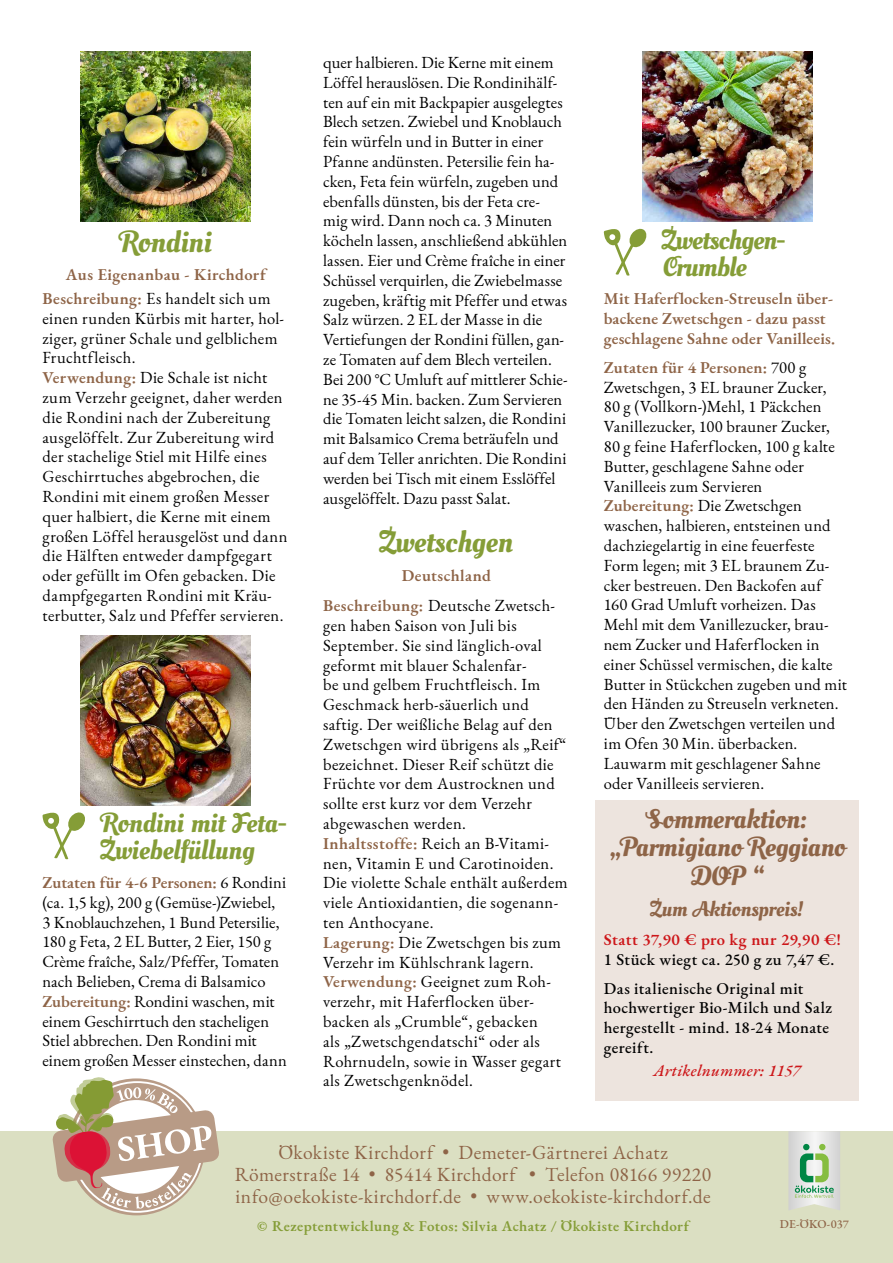
<style>
.page{position:relative;width:893px;height:1263px;background:#fff}
.page>*{position:absolute;margin:0;border:0;box-sizing:border-box;transform-origin:0 0}
.t1{font:30px "Oleo Script Swash Caps";letter-spacing:-.005em;color:#859d37}
.t2{font:27px/27px "Oleo Script Swash Caps";letter-spacing:-.01em;color:#859d37}
.t3{font:27px/28.5px "Oleo Script Swash Caps";letter-spacing:-.005em;color:#8e6447;text-align:center}
.t4{font:21px "Oleo Script Swash Caps";letter-spacing:-.005em;color:#8e6447}
.t5{font:19.5px/21.6px "EB Garamond";letter-spacing:.02em;color:#8e6447;text-align:center}
.t6{font:16.5px/19.8px "EB Garamond";letter-spacing:.015em;color:#000}
.t7{font:600 16.5px/19.8px "EB Garamond";letter-spacing:.01em;color:#8e6447}
.t8{font:500 16.5px/19.8px "EB Garamond";letter-spacing:.025em;color:#000}
.t9{font:600 16.5px "EB Garamond";letter-spacing:.015em;color:#cd171a}
.t10{font:italic 500 16.5px "EB Garamond";letter-spacing:.005em;color:#cd171a}
.t11{font:600 15px "EB Garamond";letter-spacing:.03em;color:#859d37}
.t12{font:500 12px "EB Garamond";letter-spacing:-.005em;color:#8e6447}
.s1{font-weight:400;color:#000}
.s2{font-weight:600;color:#8e6447}
</style>
<div class="page">
<div style="left:0;top:1131px;width:893px;height:132px;background:#dbdfc2"></div>
<svg style="left:52px;top:1077px;width:167px;height:132px"></svg>
<svg style="left:789px;top:1131px;width:51px;height:79px;background:#c3d5c3"></svg>
<img style="left:81px;top:51px;width:170px;height:170px">
<img style="left:81px;top:635px;width:170px;height:170px">
<svg style="left:42px;top:812px;width:43px;height:47px"></svg>
<svg style="left:603px;top:228px;width:44px;height:48px"></svg>
<img style="left:642px;top:51px;width:170px;height:170px">
<div style="left:595px;top:800px;width:264px;height:301px;background:#ede4de"></div>
<h1 class="t1" style="left:120px;top:223px;width:94px">Rondini</h1>
<p class="t7" style="left:43px;top:262px;width:230px;line-height:24px;text-indent:23px">Aus Eigenanbau - Kirchdorf<br>Beschreibung: <span class="s1">Es handelt sich um</span></p>
<p class="t6" style="left:43px;top:308px;width:247px">einen runden Kürbis mit harter, hol&shy;ziger, grüner Schale und gelblichem Fruchtfleisch.<br><span class="s2">Verwendung:</span> Die Schale ist nicht zum Verzehr geeignet, daher werden die Rondini nach der Zubereitung ausgelöffelt. Zur Zubereitung wird der stachelige Stiel mit Hilfe eines Geschirrtuches abgebrochen, die Rondini mit einem großen Messer quer halbiert, die Kerne mit einem großen Löffel herausgelöst und dann die Hälften entweder dampfgegart oder gefüllt im Ofen gebacken. Die dampfgegarten Rondini mit Kräu&shy;terbutter, Salz und Pfeffer servieren.</p>
<h2 class="t2" style="left:101px;top:811px;width:187px">Rondini mit Feta-<br>Zwiebelfüllung</h2>
<p class="t6" style="left:43px;top:873px;width:246px"><span class="s2">Zutaten für 4-6 Personen:</span> 6 Rondini (ca. 1,5 kg), 200 g (Gemüse-)Zwiebel, 3 Knoblauchzehen, 1 Bund Petersilie, 180 g Feta, 2 EL Butter, 2 Eier, 150 g Crème fraîche, Salz/Pfeffer, Tomaten nach Belieben, Crema di Balsamico <span class="s2">Zubereitung:</span> Rondini waschen, mit einem Geschirrtuch den stacheligen Stiel abbrechen. Den Rondini mit einem großen Messer einstechen, dann</p>
<p class="t6" style="left:323px;top:53px;width:246px">quer halbieren. Die Kerne mit einem Löffel herauslösen. Die Rondinihälf&shy;ten auf ein mit Backpapier ausgelegtes Blech setzen. Zwiebel und Knoblauch fein würfeln und in Butter in einer Pfanne andünsten. Petersilie fein ha&shy;cken, Feta fein würfeln, zugeben und ebenfalls dünsten, bis der Feta cre&shy;mig wird. Dann noch ca. 3 Minuten köcheln lassen, anschließend abkühlen lassen. Eier und Crème fraîche in einer Schüssel verquirlen, die Zwiebelmasse zugeben, kräftig mit Pfeffer und etwas Salz würzen. 2 EL der Masse in die Vertiefungen der Rondini füllen, gan&shy;ze Tomaten auf dem Blech verteilen.<br>Bei 200 °C Umluft auf mittlerer Schie&shy;ne 35-45 Min. backen. Zum Servieren die Tomaten leicht salzen, die Rondini mit Balsamico Crema beträufeln und auf dem Teller anrichten. Die Rondini werden bei Tisch mit einem Esslöffel ausgelöffelt. Dazu passt Salat.</p>
<h1 class="t1" style="left:380px;top:524px;width:134px">Zwetschgen</h1>
<p class="t7" style="left:323px;top:559px;width:233px;line-height:30.6px;text-indent:79px">Deutschland<br>Beschreibung: <span class="s1">Deutsche Zwetsch-</span></p>
<p class="t6" style="left:323px;top:616px;width:246px">gen haben Saison von Juli bis<br>September. Sie sind länglich-oval geformt mit blauer Schalenfar-<br>be und gelbem Fruchtfleisch. Im<br>Geschmack herb-säuerlich und saftig. Der weißliche Belag auf den<br>Zwetschgen wird übrigens als „Reif“ bezeichnet. Dieser Reif schützt die<br>Früchte vor dem Austrocknen und sollte erst kurz vor dem Verzehr abgewaschen werden.<br><span class="s2">Inhaltsstoffe:</span> Reich an B-Vitami&shy;nen, Vitamin E und Carotinoiden.<br>Die violette Schale enthält außerdem viele Antioxidantien, die sogenann&shy;ten Anthocyane.<br><span class="s2">Lagerung:</span> Die Zwetschgen bis zum<br>Verzehr im Kühlschrank lagern.<br><span class="s2">Verwendung:</span> Geeignet zum Roh&shy;verzehr, mit Haferflocken über&shy;backen als „Crumble“, gebacken<br>als „Zwetschgendatschi“ oder als<br>Rohrnudeln, sowie in Wasser gegart als Zwetschgenknödel.</p>
<h2 class="t2" style="left:662px;top:227px;width:125px">Zwetschgen-<br>Crumble</h2>
<p class="t7" style="left:604px;top:289px;width:233px">Mit Haferflocken-Streuseln über&shy;backene Zwetschgen - dazu passt geschlagene Sahne oder Vanilleeis.</p>
<p class="t6" style="left:604px;top:357px;width:245px"><span class="s2">Zutaten für 4 Personen:</span> 700 g<br>Zwetschgen, 3 EL brauner Zucker,<br>80 g (Vollkorn-)Mehl, 1 Päckchen<br>Vanillezucker, 100 brauner Zucker,<br>80 g feine Haferflocken, 100 g kalte<br>Butter, geschlagene Sahne oder<br>Vanilleeis zum Servieren<br><span class="s2">Zubereitung:</span> Die Zwetschgen waschen, halbieren, entsteinen und dachziegelartig in eine feuerfeste<br>Form legen; mit 3 EL braunem Zu&shy;cker bestreuen. Den Backofen auf<br>160 Grad Umluft vorheizen. Das<br>Mehl mit dem Vanillezucker, brau&shy;nem Zucker und Haferflocken in einer Schüssel vermischen, die kalte<br>Butter in Stückchen zugeben und mit den Händen zu Streuseln verkneten.<br>Über den Zwetschgen verteilen und im Ofen 30 Min. überbacken.<br>Lauwarm mit geschlagener Sahne oder Vanilleeis servieren.</p>
<h2 class="t3" style="left:609px;top:806px;width:238px">Sommeraktion: „Parmigiano Reggiano<br>DOP “</h2>
<p class="t4" style="left:651px;top:896px;width:154px">Zum Aktionspreis!</p>
<p class="t9" style="left:604px;top:928px;width:239px">Statt 37,90 € pro kg nur 29,90 €!</p>
<p class="t8" style="left:604px;top:945px;width:232px;line-height:28.8px">1 Stück wiegt ca. 250 g zu 7,47 €.<br>Das italienische Original mit</p>
<p class="t8" style="left:604px;top:998px;width:230px">hochwertiger Bio-Milch und Salz hergestellt - mind. 18-24 Monate gereift.</p>
<p class="t10" style="left:653px;top:1059px;width:149px">Artikelnummer: 1157</p>
<p class="t5" style="left:235px;top:1142px;width:478px">Ökokiste Kirchdorf • Demeter-Gärtnerei Achatz<br>Römerstraße 14 • 85414 Kirchdorf • Telefon 08166 99220 info@oekokiste-kirchdorf.de • www.oekokiste-kirchdorf.de</p>
<p class="t11" style="left:257px;top:1216px;width:433px">© Rezeptentwicklung &amp; Fotos: Silvia Achatz / Ökokiste Kirchdorf</p>
<p class="t12" style="left:780px;top:1216px;width:70px">DE-ÖKO-037</p>
</div>
